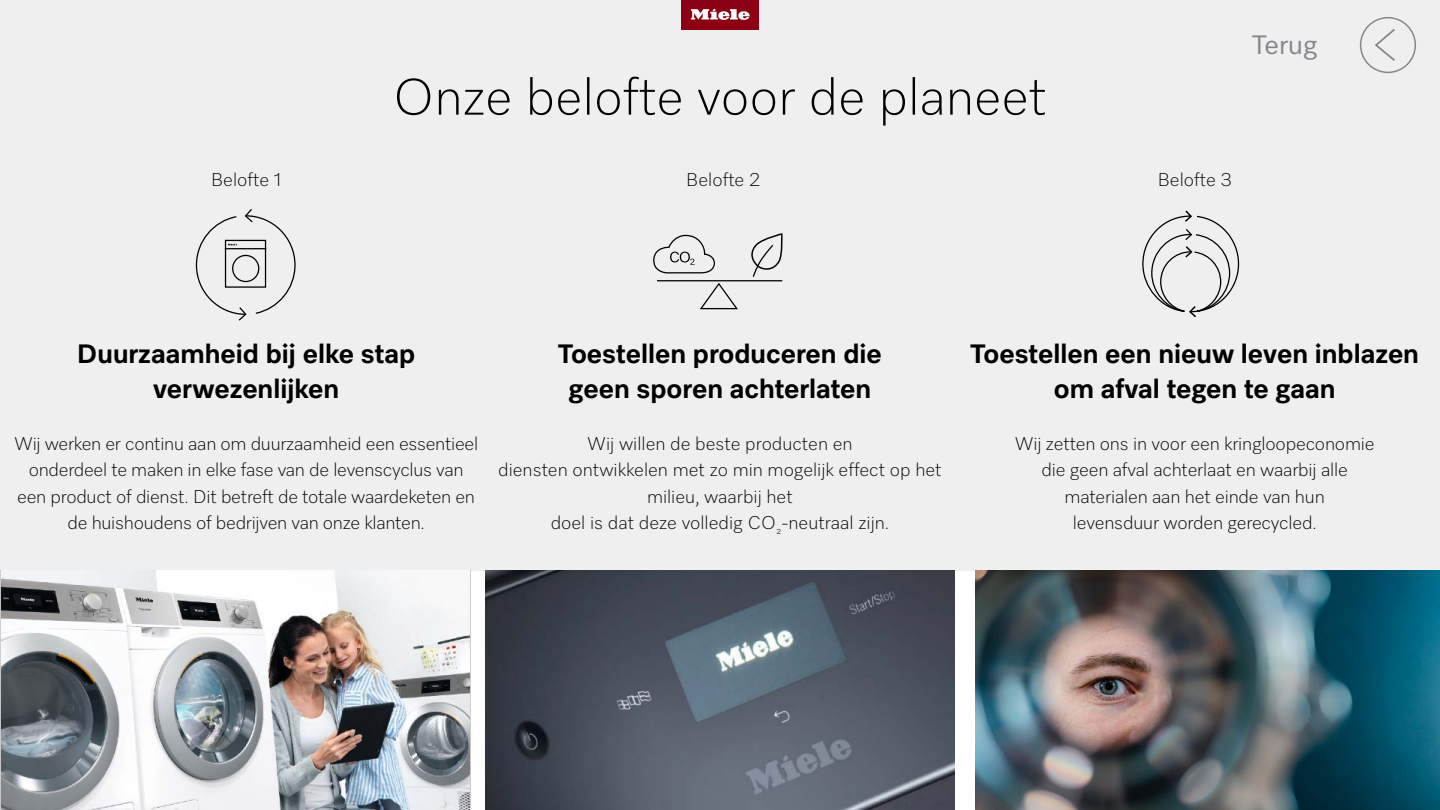
<style>
.page{position:relative;width:1440px;height:810px;background:#fff}
.page>*{position:absolute;margin:0;border:0;box-sizing:border-box;transform-origin:0 0}
.t1{font:300 52.5px "Miele Elements";color:#000}
.t2{font:700 27px/34.5px "Miele Elements";color:#000;text-align:center}
.t3{font:27px "Miele Elements";color:#86868c}
.t4{font:300 18.75px/26.2px "Miele Elements";letter-spacing:-.01em;color:#000;text-align:center}
</style>
<div class="page">
<div style="left:0;top:0;width:1440px;height:570px;background:#efeff0"></div>
<img style="left:681px;top:0;width:78px;height:30px">
<svg style="left:195px;top:209px;width:101px;height:112px"></svg>
<svg style="left:653px;top:235px;width:62px;height:39px"></svg>
<svg style="left:700px;top:282px;width:38px;height:28px"></svg>
<hr style="left:657px;top:280px;width:125px;height:1px;background:#000">
<svg style="left:751px;top:233px;width:32px;height:44px"></svg>
<svg style="left:1142px;top:210px;width:98px;height:108px"></svg>
<svg style="left:1375px;top:29px;width:20px;height:32px"></svg>
<div style="left:1360px;top:17px;width:56px;height:56px;border:2px solid #86868c;border-radius:50%"></div>
<img style="left:975px;top:570px;width:465px;height:240px">
<img style="left:485px;top:570px;width:470px;height:240px">
<img style="left:0;top:570px;width:470px;height:240px">
<h1 class="t1" style="left:393px;top:63px;width:656px">Onze belofte voor de planeet</h1>
<p class="t4" style="left:211px;top:165px;width:73px">Belofte 1</p>
<p class="t4" style="left:686px;top:165px;width:76px">Belofte 2</p>
<p class="t4" style="left:1157px;top:165px;width:76px">Belofte 3</p>
<h2 class="t3" style="left:1252px;top:28px;width:67px">Terug</h2>
<h2 class="t2" style="left:77px;top:336px;width:340px">Duurzaamheid bij elke stap verwezenlijken</h2>
<p class="t4" style="left:14px;top:430px;width:466px">Wij werken er continu aan om duurzaamheid een essentieel onderdeel te maken in elke fase van de levenscyclus van een product of dienst. Dit betreft de totale waardeketen en de huishoudens of bedrijven van onze klanten.</p>
<h2 class="t2" style="left:558px;top:336px;width:325px">Toestellen produceren die geen sporen achterlaten</h2>
<p class="t4" style="left:498px;top:430px;width:445px">Wij willen de beste producten en<br>diensten ontwikkelen met zo min mogelijk effect op het milieu, waarbij het<br>doel is dat deze volledig CO<sub>₂</sub>-neutraal zijn.</p>
<h2 class="t2" style="left:970px;top:336px;width:450px">Toestellen een nieuw leven inblazen om afval tegen te gaan</h2>
<p class="t4" style="left:1015px;top:430px;width:361px">Wij zetten ons in voor een kringloopeconomie die geen afval achterlaat en waarbij alle materialen aan het einde van hun<br>levensduur worden gerecycled.</p>
</div>
